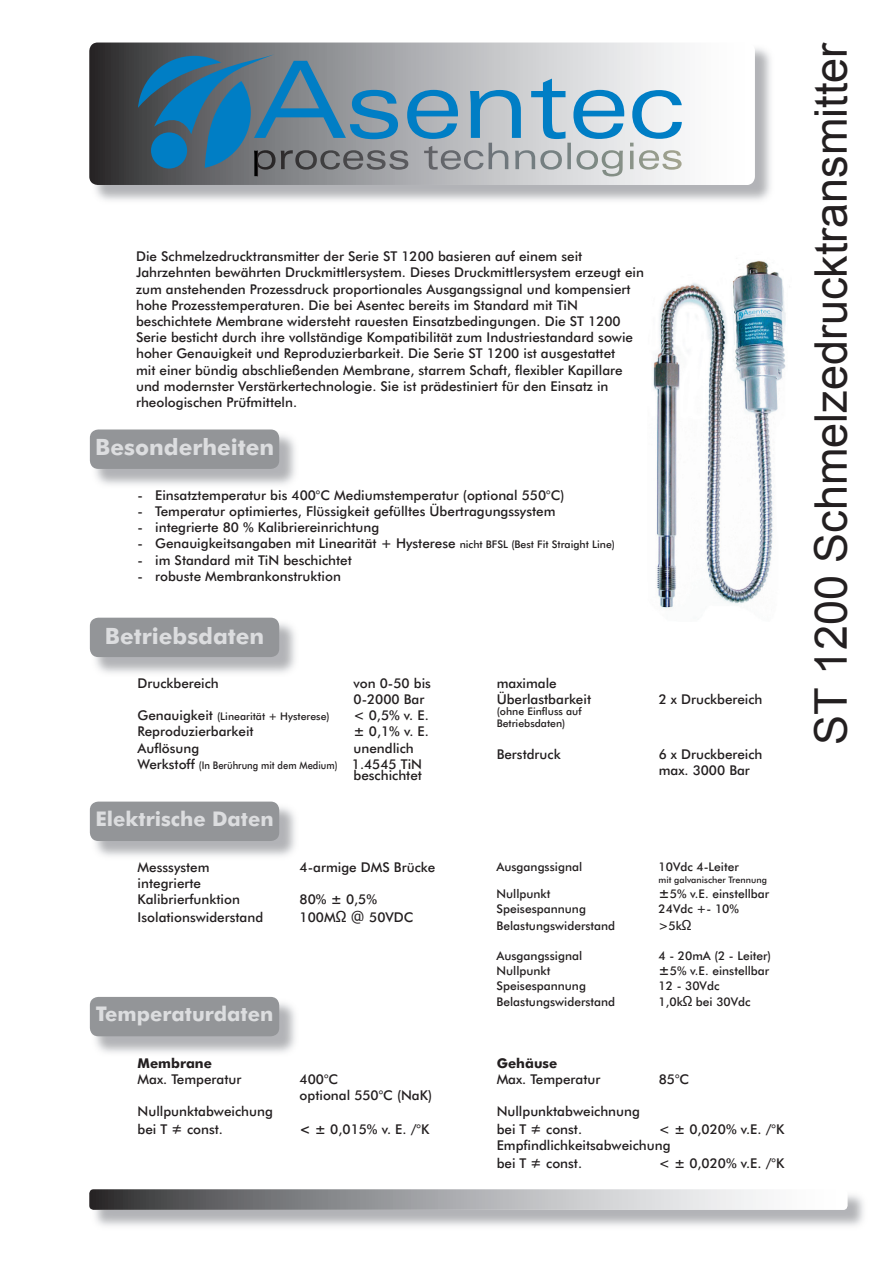
<style>
.page{position:relative;width:893px;height:1263px;background:#fff}
.page>*{position:absolute;margin:0;border:0;box-sizing:border-box;transform-origin:0 0}
.t1{font:45px "Arial";color:#231f20}
.t2{font:700 22.5px "Futura BT";color:#dcdddf}
.t3{font:700 20.25px "Futura BT";color:#dcdddf}
.t4{font:500 13.5px/16.2px "Futura BT";color:#231f20}
.t5{font:700 13.5px "Futura BT";color:#231f20}
.t6{font:500 12px "Futura BT";color:#231f20}
.t7{font:500 10.5px/11.2px "Futura BT";color:#231f20}
.t8{font:500 10.5px "Futura BT";color:#231f20;scale:.9 1}
.t9{font:500 9px "Futura BT";color:#231f20}
.s1{font-size:10.5px}
.s2{font-size:13.5px}
.s3{font-weight:800}
.s4{font-family:"Tahoma";font-weight:400;font-size:15px}
.s5{font-weight:800;font-size:13.5px}
.s6{font-family:"Tahoma";font-weight:400;font-size:13.5px}
</style>
<div class="page">
<img style="left:91px;top:44px;width:680px;height:157px">
<svg style="left:89px;top:43px;width:666px;height:142px"></svg>
<svg style="left:138px;top:54px;width:544px;height:122px;background:#829dad"></svg>
<svg style="left:89px;top:1189px;width:758px;height:21px"></svg>
<img style="left:653px;top:260px;width:133px;height:349px">
<img style="left:91px;top:432px;width:204px;height:53px">
<div style="left:90px;top:429px;width:189px;height:40px;background:#939598;border-radius:9px"></div>
<img style="left:91px;top:998px;width:204px;height:55px">
<div style="left:90px;top:997px;width:189px;height:39px;background:#939598;border-radius:9px"></div>
<img style="left:91px;top:804px;width:204px;height:52px">
<div style="left:90px;top:801px;width:189px;height:40px;background:#939598;border-radius:9px"></div>
<img style="left:91px;top:619px;width:204px;height:54px">
<div style="left:90px;top:618px;width:189px;height:39px;background:#939598;border-radius:9px"></div>
<p class="t4" style="left:136px;top:249px;width:509px">Die Schmelzedrucktransmitter der Serie ST 1200 basieren auf einem seit Jahrzehnten bewährten Druckmittlersystem. Dieses Druckmittlersystem erzeugt ein zum anstehenden Prozessdruck proportionales Ausgangssignal und kompensiert hohe Prozesstemperaturen. Die bei Asentec bereits im Standard mit TiN beschichtete Membrane widersteht rauesten Einsatzbedingungen. Die ST 1200<br>Serie besticht durch ihre vollständige Kompatibilität zum Industriestandard sowie hoher Genauigkeit und Reproduzierbarkeit. Die Serie ST 1200 ist ausgestattet<br>mit einer bündig abschließenden Membrane, starrem Schaft, flexibler Kapillare und modernster Verstärkertechnologie. Sie ist prädestiniert für den Einsatz in rheologischen Prüfmitteln.</p>
<h2 class="t2" style="left:95px;top:438px;width:181px">Besonderheiten</h2>
<p class="t4" style="left:137px;top:488px;width:428px">- Einsatztemperatur bis 400°C Mediumstemperatur (optional 550°C)</p>
<p class="t4" style="left:137px;top:504px;width:419px">- Temperatur optimiertes, Flüssigkeit gefülltes Übertragungssystem</p>
<p class="t4" style="left:137px;top:520px;width:243px">- integrierte 80 % Kalibriereinrichtung</p>
<p class="t4" style="left:137px;top:536px;width:479px">- Genauigkeitsangaben mit Linearität + Hysterese <span class="s1">nicht BFSL (Best Fit Straight Line)</span></p>
<p class="t4" style="left:137px;top:553px;width:216px">- im Standard mit TiN beschichtet</p>
<p class="t4" style="left:137px;top:569px;width:205px">- robuste Membrankonstruktion</p>
<h2 class="t2" style="left:105px;top:626px;width:161px">Betriebsdaten</h2>
<p class="t4" style="left:137px;top:676px;width:83px">Druckbereich</p>
<p class="t4" style="left:353px;top:676px;width:79px">von 0-50 bis<br>0-2000 Bar</p>
<p class="t7" style="left:137px;top:712px;width:194px"><span class="s2">Genauigkeit</span> (Linearität + Hysterese)</p>
<p class="t4" style="left:353px;top:708px;width:77px">&lt; 0,5% v. E.</p>
<p class="t4" style="left:137px;top:725px;width:118px">Reproduzierbarkeit</p>
<p class="t4" style="left:353px;top:725px;width:77px"><span class="s3">±</span> 0,1% v. E.</p>
<p class="t4" style="left:137px;top:741px;width:63px">Auflösung</p>
<p class="t4" style="left:353px;top:741px;width:62px">unendlich</p>
<p class="t8" style="left:137px;top:761px;width:318px"><span class="s2">Werkstoff</span> (In Berührung mit dem Medium) <span class="s2">1.4545 TiN</span></p>
<p class="t4" style="left:353px;top:768px;width:70px">beschichtet</p>
<h3 class="t3" style="left:95px;top:810px;width:180px">Elektrische Daten</h3>
<p class="t4" style="left:138px;top:860px;width:73px">Messsystem</p>
<p class="t4" style="left:300px;top:860px;width:137px">4-armige DMS Brücke</p>
<p class="t4" style="left:138px;top:876px;width:104px">integrierte<br>Kalibrierfunktion</p>
<p class="t4" style="left:300px;top:892px;width:79px">80% <span class="s3">±</span> 0,5%</p>
<p class="t4" style="left:138px;top:910px;width:127px">Isolationswiderstand</p>
<p class="t4" style="left:300px;top:910px;width:115px">100M<span class="s4">Ω @</span> 50VDC</p>
<h3 class="t3" style="left:96px;top:1005px;width:179px">Temperaturdaten</h3>
<p class="t5" style="left:138px;top:1057px;width:76px">Membrane</p>
<p class="t4" style="left:138px;top:1072px;width:105px">Max. Temperatur</p>
<p class="t4" style="left:300px;top:1072px;width:134px">400°C<br>optional 550°C (NaK)</p>
<p class="t4" style="left:138px;top:1103px;width:137px;line-height:18px">Nullpunktabweichung bei T <span class="s4">≠</span> const.</p>
<p class="t4" style="left:300px;top:1122px;width:131px"><span class="s3">&lt; ±</span> 0,015% v. E. /°K</p>
<p class="t4" style="left:497px;top:676px;width:96px">maximale<br>Überlastbarkeit</p>
<p class="t4" style="left:659px;top:692px;width:105px">2 x Druckbereich</p>
<p class="t7" style="left:497px;top:707px;width:86px">(ohne Einfluss auf<br>Betriebsdaten)</p>
<p class="t4" style="left:497px;top:747px;width:65px">Berstdruck</p>
<p class="t4" style="left:659px;top:747px;width:105px">6 x Druckbereich max. 3000 Bar</p>
<p class="t6" style="left:496px;top:861px;width:87px">Ausgangssignal</p>
<p class="t6" style="left:658px;top:861px;width:82px">10Vdc 4-Leiter</p>
<p class="t9" style="left:658px;top:876px;width:110px">mit galvanischer Trennung</p>
<p class="t6" style="left:496px;top:889px;width:55px">Nullpunkt</p>
<p class="t6" style="left:658px;top:889px;width:112px"><span class="s5">±</span>5% v.E. einstellbar</p>
<p class="t6" style="left:496px;top:904px;width:91px">Speisespannung</p>
<p class="t6" style="left:658px;top:904px;width:82px">24Vdc +- 10%</p>
<p class="t6" style="left:496px;top:920px;width:120px">Belastungswiderstand</p>
<p class="t6" style="left:658px;top:920px;width:34px">&gt;5k<span class="s6">Ω</span></p>
<p class="t6" style="left:496px;top:950px;width:87px">Ausgangssignal</p>
<p class="t6" style="left:658px;top:950px;width:114px">4 - 20mA (2 - Leiter)</p>
<p class="t6" style="left:496px;top:965px;width:55px">Nullpunkt</p>
<p class="t6" style="left:658px;top:965px;width:112px"><span class="s5">±</span>5% v.E. einstellbar</p>
<p class="t6" style="left:496px;top:980px;width:91px">Speisespannung</p>
<p class="t6" style="left:658px;top:980px;width:62px">12 - 30Vdc</p>
<p class="t6" style="left:496px;top:996px;width:120px">Belastungswiderstand</p>
<p class="t6" style="left:658px;top:996px;width:94px">1,0k<span class="s6">Ω</span> bei 30Vdc</p>
<p class="t5" style="left:497px;top:1057px;width:62px">Gehäuse</p>
<p class="t4" style="left:497px;top:1072px;width:105px">Max. Temperatur</p>
<p class="t4" style="left:659px;top:1072px;width:32px">85°C</p>
<p class="t4" style="left:497px;top:1103px;width:145px;line-height:18px">Nullpunktabweichnung bei T <span class="s4">≠</span> const.</p>
<p class="t4" style="left:497px;top:1122px;width:289px;text-indent:162px">&lt; <span class="s3">±</span> 0,020% v.E. /°K<br>Empfindlichkeitsabweichung</p>
<p class="t4" style="left:497px;top:1156px;width:87px">bei T <span class="s4">≠</span> const.</p>
<p class="t4" style="left:659px;top:1156px;width:127px">&lt; <span class="s3">±</span> 0,020% v.E. /°K</p>
<h1 class="t1" style="left:806px;top:744px;width:704px;rotate:-90deg">ST 1200 Schmelzedrucktransmitter</h1>
</div>
